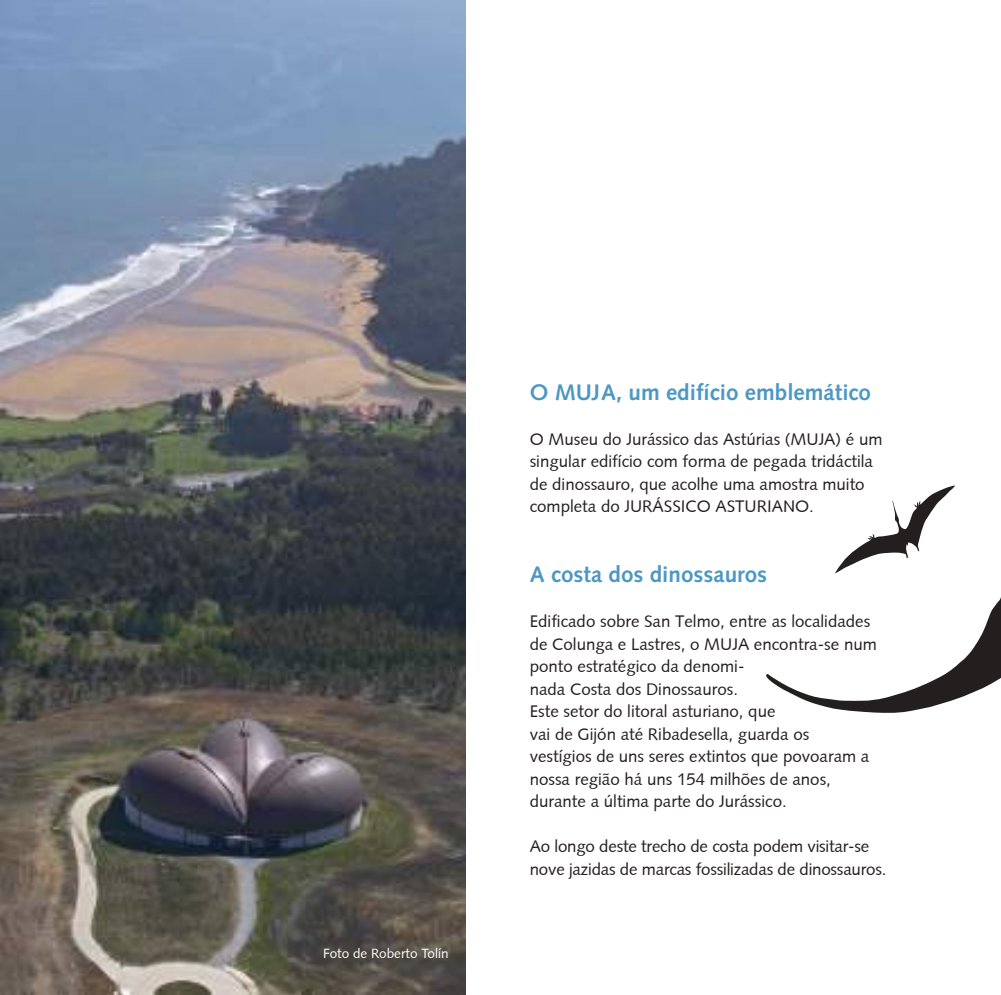
<style>
.page{position:relative;width:1001px;height:995px;background:#fff}
.page>*{position:absolute;margin:0;border:0;box-sizing:border-box;transform-origin:0 0}
.t1{font:700 22.5px "Syntax";color:#4d98c2}
.t2{font:16.88px/22.5px "Syntax";color:#241f1f}
.t3{font:13.5px "Syntax";color:#fff}
</style>
<div class="page">
<img style="left:0;top:0;width:465px;height:995px">
<svg style="left:766px;top:573px;width:235px;height:140px"></svg>
<svg style="left:835px;top:485px;width:120px;height:88px"></svg>
<p class="t3" style="left:323px;top:946px;width:127px">Foto de Roberto Tolín</p>
<h1 class="t1" style="left:530px;top:379px;width:343px">O MUJA, um edifício emblemático</h1>
<p class="t2" style="left:530px;top:428px;width:354px">O Museu do Jurássico das Astúrias (MUJA) é um singular edifício com forma de pegada tridáctila de dinossauro, que acolhe uma amostra muito completa do JURÁSSICO ASTURIANO.</p>
<h1 class="t1" style="left:530px;top:562px;width:239px">A costa dos dinossauros</h1>
<p class="t2" style="left:530px;top:610px;width:348px">Edificado sobre San Telmo, entre as localidades de Colunga e Lastres, o MUJA encontra-se num ponto estratégico da denomi-<br>nada Costa dos Dinossauros.<br>Este setor do litoral asturiano, que<br>vai de Gijón até Ribadesella, guarda os<br>vestígios de uns seres extintos que povoaram a nossa região há uns 154 milhões de anos, durante a última parte do Jurássico.</p>
<p class="t2" style="left:530px;top:835px;width:358px">Ao longo deste trecho de costa podem visitar-se nove jazidas de marcas fossilizadas de dinossauros.</p>
</div>
